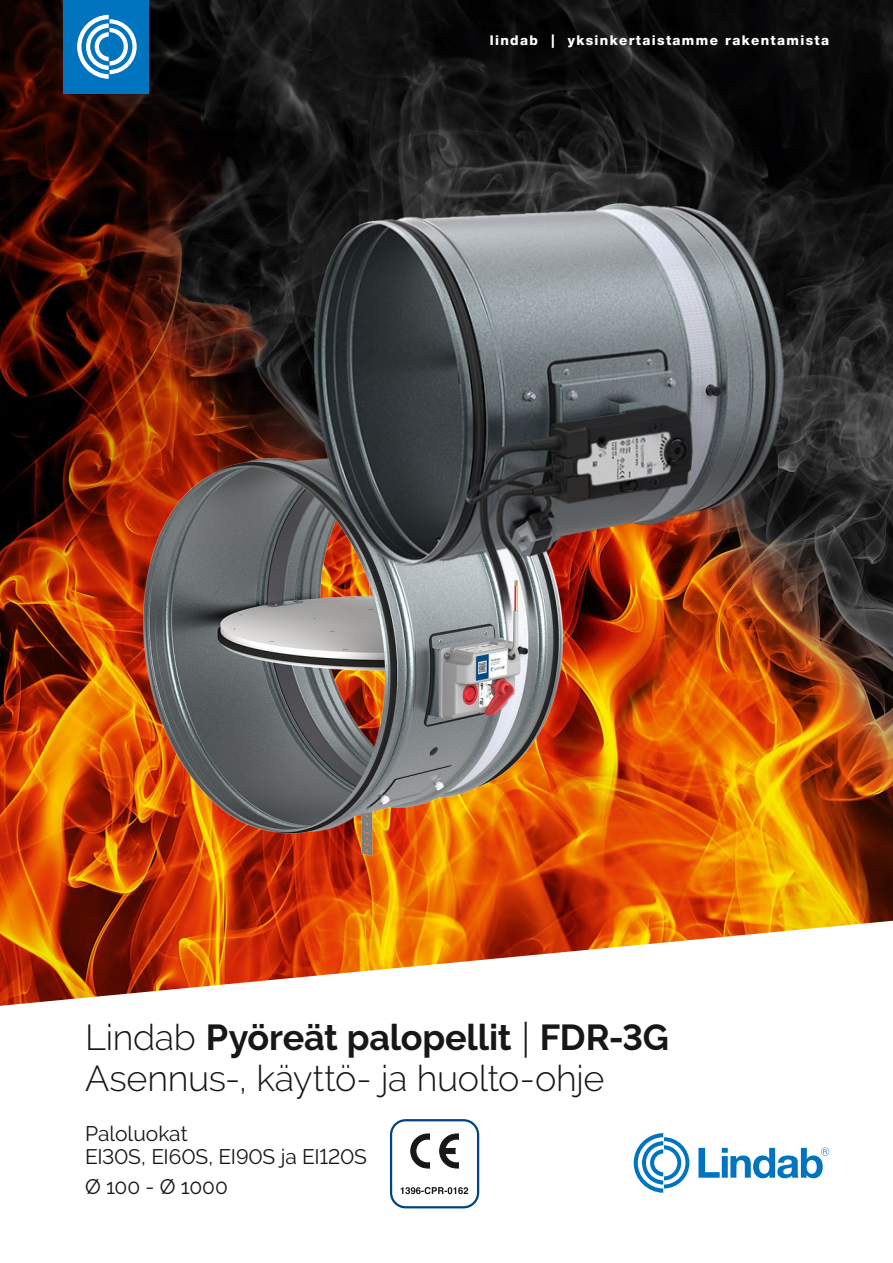
<style>
.page{position:relative;width:893px;height:1263px;background:#fff}
.page>*{position:absolute;margin:0;border:0;box-sizing:border-box;transform-origin:0 0}
.t1{font:300 36px/41.2px "Raleway";letter-spacing:-.01em;color:#181716}
.t2{font:21px/23.7px "Raleway";letter-spacing:-.005em;color:#181716}
.t3{font:800 13.5px "Helvetica Neue LT Pro";letter-spacing:.1em;color:#fff}
.s1{font-weight:700}
.s2{font-family:"Helvetica Neue LT Pro"}
</style>
<div class="page">
<img style="left:0;top:0;width:893px;height:1006px">
<img style="left:143px;top:400px;width:420px;height:455px">
<img style="left:295px;top:185px;width:510px;height:455px">
<svg style="left:698px;top:1147px;width:131px;height:31px"></svg>
<svg style="left:634px;top:1133px;width:55px;height:60px"></svg>
<div style="left:64px;top:0;width:85px;height:94px;background:#0074be"></div>
<svg style="left:77px;top:15px;width:60px;height:64px"></svg>
<svg style="left:390px;top:1119px;width:89px;height:89px"></svg>
<p class="t3" style="left:490px;top:32px;width:341px">lindab | yksinkertaistamme rakentamista</p>
<p class="t1" style="left:85px;top:1017px;width:585px">Lindab <span class="s1">Pyöreät palopellit</span> <span class="s2">|</span> <span class="s1">FDR-3G<br></span>Asennus-, käyttö- ja huolto-ohje</p>
<p class="t2" style="left:85px;top:1121px;width:283px">Paloluokat<br>EI30S, EI60S, EI90S ja EI120S</p>
<p class="t2" style="left:85px;top:1175px;width:144px">Ø 100 - Ø 1000</p>
</div>
